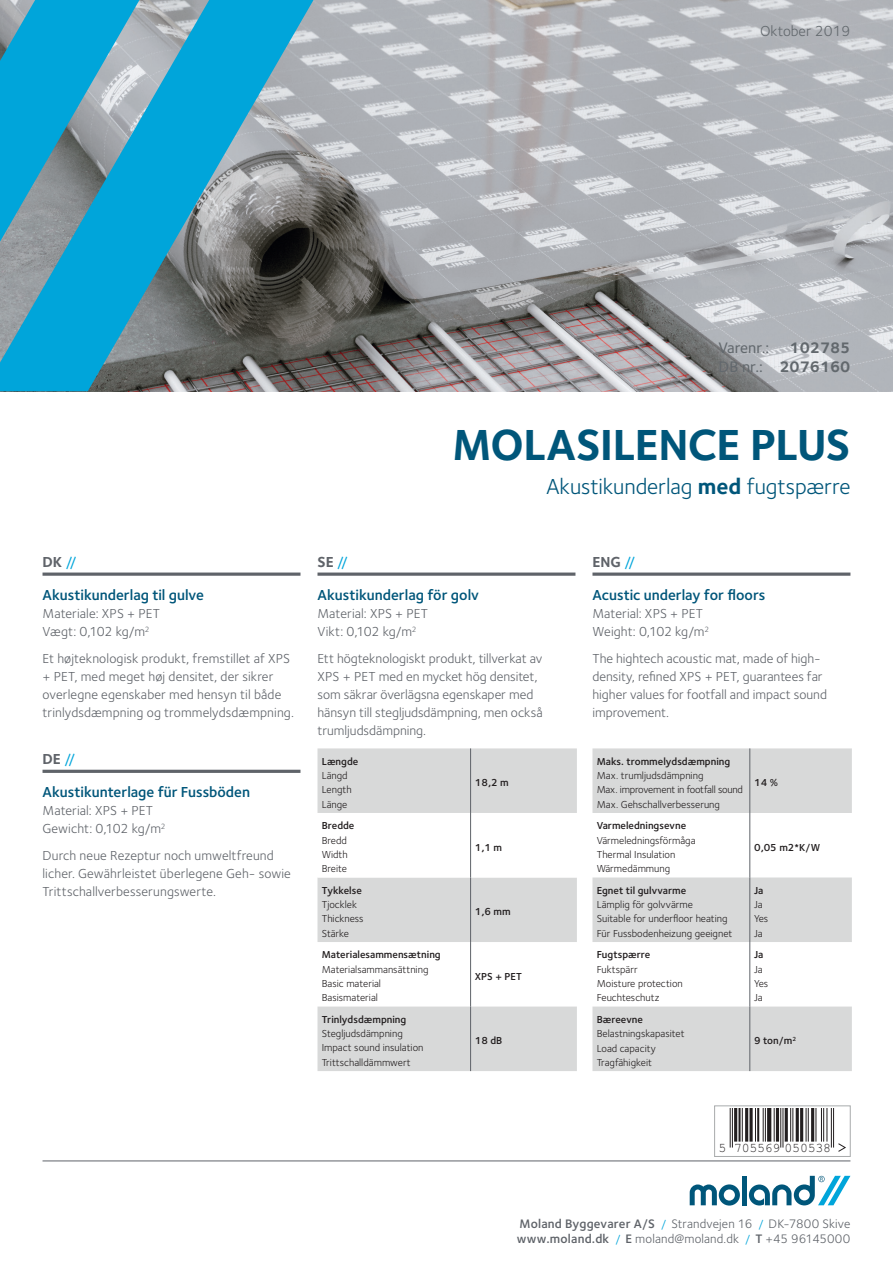
<style>
.page{position:relative;width:893px;height:1263px;background:#fff}
.page>*{position:absolute;margin:0;border:0;box-sizing:border-box;transform-origin:0 0}
.t1{font:700 45px "Foundry Sterling";letter-spacing:-.015em;color:#00567a}
.t2{font:22.5px "Foundry Sterling";letter-spacing:-.005em;color:#00567a}
.t3{font:700 15.75px/19.5px "Foundry Sterling";color:#62686d;text-align:right}
.t4{font:500 15.75px "Foundry Sterling";color:#62686d}
.t5{font:600 15px/32.8px "Foundry Sterling";color:#00567a}
.t6{font:15px "Foundry Sterling";color:#62686d}
.t7{font:13.5px/18px "Foundry Sterling";letter-spacing:.005em;color:#5f6369}
.t8{font:13.2px "Helvetica";letter-spacing:-.015em;color:#231f20}
.t9{font:12.75px/15px "Foundry Sterling";letter-spacing:.01em;color:#5f6369}
.t10{font:10.5px/14.2px "Foundry Sterling";color:#231f20}
.t11{font:600 10.5px "Foundry Sterling";color:#231f20}
.s1{font-weight:700;color:#5f6369}
.s2{font-weight:500;color:#00a5da}
.s3{font-weight:500}
.s4{font-weight:700}
.s5{font-weight:600}
.s6{font-size:12px;color:#00a5da}
</style>
<div class="page">
<img style="left:313px;top:0;width:580px;height:391px">
<svg style="left:0;top:0;width:313px;height:391px"></svg>
<svg style="left:0;top:0;width:139px;height:242px"></svg>
<svg style="left:43px;top:572px;width:257px;height:4px"></svg>
<hr style="left:43px;top:770px;width:257px;height:3px;background:#5f6369">
<svg style="left:317px;top:572px;width:258px;height:4px"></svg>
<svg style="left:592px;top:572px;width:258px;height:4px"></svg>
<svg style="left:317px;top:748px;width:260px;height:323px;fill:#d8d9d9"></svg>
<svg style="left:317px;top:813px;width:260px;height:64px"></svg>
<hr style="left:470px;top:748px;width:1px;height:65px;background:#5f6369">
<hr style="left:470px;top:813px;width:1px;height:64px;background:#5f6369">
<hr style="left:470px;top:877px;width:1px;height:65px;background:#5f6369">
<hr style="left:470px;top:942px;width:1px;height:64px;background:#5f6369">
<hr style="left:470px;top:1006px;width:1px;height:65px;background:#5f6369">
<svg style="left:592px;top:748px;width:260px;height:323px;fill:#d8d9d9"></svg>
<hr style="left:750px;top:748px;width:1px;height:65px;background:#5f6369">
<hr style="left:750px;top:813px;width:1px;height:64px;background:#5f6369">
<hr style="left:750px;top:877px;width:1px;height:65px;background:#5f6369">
<hr style="left:750px;top:942px;width:1px;height:64px;background:#5f6369">
<hr style="left:750px;top:1006px;width:1px;height:65px;background:#5f6369">
<div style="left:714px;top:1106px;width:136px;height:51px;border:1px solid #a8abac"></div>
<hr style="left:730px;top:1109px;width:1px;height:38px;background:#231f20">
<hr style="left:732px;top:1109px;width:1px;height:38px;background:#231f20">
<hr style="left:734px;top:1109px;width:3px;height:32px;background:#231f20">
<hr style="left:738px;top:1109px;width:2px;height:32px;background:#231f20">
<hr style="left:742px;top:1109px;width:1px;height:32px;background:#231f20">
<hr style="left:745px;top:1109px;width:3px;height:32px;background:#231f20">
<svg style="left:749px;top:1109px;width:4px;height:32px"></svg>
<hr style="left:755px;top:1109px;width:1px;height:32px;background:#231f20">
<hr style="left:757px;top:1109px;width:2px;height:32px;background:#231f20">
<hr style="left:763px;top:1109px;width:1px;height:32px;background:#231f20">
<hr style="left:765px;top:1109px;width:1px;height:32px;background:#231f20">
<svg style="left:767px;top:1109px;width:4px;height:32px"></svg>
<hr style="left:774px;top:1109px;width:1px;height:32px;background:#231f20">
<hr style="left:776px;top:1109px;width:3px;height:32px;background:#231f20">
<hr style="left:780px;top:1109px;width:1px;height:38px;background:#231f20">
<hr style="left:782px;top:1109px;width:1px;height:38px;background:#231f20">
<hr style="left:785px;top:1109px;width:3px;height:32px;background:#231f20">
<hr style="left:790px;top:1109px;width:1px;height:32px;background:#231f20">
<hr style="left:792px;top:1109px;width:1px;height:32px;background:#231f20">
<hr style="left:796px;top:1109px;width:3px;height:32px;background:#231f20">
<hr style="left:800px;top:1109px;width:3px;height:32px;background:#231f20">
<hr style="left:806px;top:1109px;width:1px;height:32px;background:#231f20">
<hr style="left:808px;top:1109px;width:1px;height:32px;background:#231f20">
<hr style="left:811px;top:1109px;width:3px;height:32px;background:#231f20">
<hr style="left:815px;top:1109px;width:1px;height:32px;background:#231f20">
<hr style="left:821px;top:1109px;width:1px;height:32px;background:#231f20">
<hr style="left:823px;top:1109px;width:1px;height:32px;background:#231f20">
<hr style="left:826px;top:1109px;width:1px;height:32px;background:#231f20">
<hr style="left:831px;top:1109px;width:1px;height:38px;background:#231f20">
<hr style="left:833px;top:1109px;width:1px;height:38px;background:#231f20">
<svg style="left:838px;top:1143px;width:8px;height:9px"></svg>
<hr style="left:43px;top:1161px;width:807px;height:1px;background:#5f6369">
<div style="left:742px;top:1176px;width:5px;height:29px;background:#00567a"></div>
<svg style="left:690px;top:1184px;width:50px;height:21px"></svg>
<svg style="left:749px;top:1176px;width:101px;height:29px"></svg>
<p class="t6" style="left:760px;top:22px;width:92px">Oktober 2019</p>
<p class="t5" style="left:43px;top:546px;width:163px"><span class="s1">DK</span> <span class="s2">//<br></span>Akustikunderlag til gulve</p>
<p class="t7" style="left:43px;top:605px;width:119px">Materiale: XPS + PET<br>Vægt: 0,102 kg/m<sup>2</sup></p>
<p class="t7" style="left:43px;top:649px;width:253px">Et højteknologisk produkt, fremstillet af XPS + PET, med meget høj densitet, der sikrer overlegne egenskaber med hensyn til både trinlydsdæmpning og trommelydsdæmpning.</p>
<p class="t5" style="left:43px;top:743px;width:209px"><span class="s1">DE</span> <span class="s2">//<br></span>Akustikunterlage für Fussböden</p>
<p class="t7" style="left:43px;top:802px;width:125px">Material: XPS + PET<br>Gewicht: 0,102 kg/m<sup>2</sup></p>
<p class="t7" style="left:43px;top:846px;width:250px">Durch neue Rezeptur noch umweltfreund licher. Gewährleistet überlegene Geh- sowie<br>Trittschallverbesserungswerte.</p>
<p class="t3" style="left:719px;top:338px;width:133px">102785<br><span class="s3">DB nr.:</span> 2076160</p>
<p class="t4" style="left:719px;top:338px;width:52px">Varenr.:</p>
<h1 class="t1" style="left:452px;top:418px;width:399px">MOLASILENCE PLUS</h1>
<h2 class="t2" style="left:546px;top:473px;width:306px">Akustikunderlag <span class="s4">med</span> fugtspærre</h2>
<p class="t5" style="left:317px;top:546px;width:163px"><span class="s1">SE</span> <span class="s2">//<br></span>Akustikunderlag för golv</p>
<p class="t7" style="left:317px;top:605px;width:112px">Material: XPS + PET<br>Vikt: 0,102 kg/m<sup>2</sup></p>
<p class="t7" style="left:317px;top:649px;width:227px">Ett högteknologiskt produkt, tillverkat av XPS + PET med en mycket hög densitet, som säkrar överlägsna egenskaper med hänsyn till stegljudsdämpning, men också trumljudsdämpning.</p>
<p class="t11" style="left:322px;top:755px;width:38px">Længde</p>
<p class="t10" style="left:322px;top:769px;width:31px">Längd<br>Length<br>Länge</p>
<p class="t11" style="left:475px;top:776px;width:35px">18,2 m</p>
<p class="t11" style="left:322px;top:820px;width:34px">Bredde</p>
<p class="t10" style="left:322px;top:833px;width:28px;text-align:justify">Bredd Width Breite</p>
<p class="t11" style="left:475px;top:841px;width:29px">1,1 m</p>
<p class="t11" style="left:322px;top:884px;width:42px">Tykkelse</p>
<p class="t10" style="left:322px;top:898px;width:43px">Tjocklek<br>Thickness<br>Stärke</p>
<p class="t11" style="left:475px;top:905px;width:37px">1,6 mm</p>
<p class="t11" style="left:322px;top:949px;width:120px">Materialesammensætning</p>
<p class="t10" style="left:322px;top:962px;width:108px">Materialsammansättning<br>Basic material<br>Basismaterial</p>
<p class="t11" style="left:475px;top:970px;width:49px">XPS + PET</p>
<p class="t11" style="left:322px;top:1013px;width:86px">Trinlydsdæmpning</p>
<p class="t10" style="left:322px;top:1027px;width:103px">Stegljudsdämpning<br>Impact sound insulation<br>Trittschalldämmwert</p>
<p class="t11" style="left:475px;top:1034px;width:29px">18 dB</p>
<p class="t5" style="left:592px;top:546px;width:175px"><span class="s1">ENG</span> <span class="s2">//<br></span>Acustic underlay for floors</p>
<p class="t7" style="left:592px;top:605px;width:118px">Material: XPS + PET<br>Weight: 0,102 kg/m<sup>2</sup></p>
<p class="t7" style="left:592px;top:649px;width:236px">The hightech acoustic mat, made of high&shy;density, refined XPS + PET, guarantees far higher values for footfall and impact sound improvement.</p>
<p class="t11" style="left:597px;top:755px;width:135px">Maks. trommelydsdæmpning</p>
<p class="t10" style="left:597px;top:769px;width:148px">Max. trumljudsdämpning<br>Max. improvement in footfall sound<br>Max. Gehschallverbesserung</p>
<p class="t11" style="left:754px;top:776px;width:25px">14 %</p>
<p class="t11" style="left:597px;top:820px;width:91px">Varmeledningsevne</p>
<p class="t10" style="left:597px;top:833px;width:100px">Värmeledningsförmåga<br>Thermal Insulation<br>Wärmedämmung</p>
<p class="t11" style="left:754px;top:841px;width:68px">0,05 m2*K/W</p>
<p class="t11" style="left:597px;top:884px;width:91px">Egnet til gulvvarme</p>
<p class="t10" style="left:597px;top:898px;width:137px">Lämplig för golvvärme<br>Suitable for underfloor heating<br>Für Fussbodenheizung geeignet</p>
<p class="t11" style="left:754px;top:884px;width:11px">Ja</p>
<p class="t10" style="left:754px;top:898px;width:16px">Ja<br>Yes<br>Ja</p>
<p class="t11" style="left:597px;top:949px;width:55px">Fugtspærre</p>
<p class="t10" style="left:597px;top:962px;width:88px">Fuktspärr<br>Moisture protection<br>Feuchteschutz</p>
<p class="t11" style="left:754px;top:949px;width:11px">Ja</p>
<p class="t10" style="left:754px;top:962px;width:16px">Ja<br>Yes<br>Ja</p>
<p class="t11" style="left:597px;top:1013px;width:48px">Bæreevne</p>
<p class="t10" style="left:597px;top:1027px;width:89px">Belastningskapasitet<br>Load capacity<br>Tragfähigkeit</p>
<p class="t11" style="left:754px;top:1035px;width:44px">9 ton/m<sup>2</sup></p>
<p class="t8" style="left:719px;top:1140px;width:114px">5 705569 050538</p>
<p class="t9" style="left:517px;top:1217px;width:335px"><span class="s5">Moland Byggevarer A/S</span> <span class="s6">/</span> Strandvejen 16 <span class="s6">/</span> DK-7800 Skive <span class="s5">www.moland.dk</span> <span class="s6">/</span> <span class="s5">E</span> moland@moland.dk <span class="s6">/</span> <span class="s5">T</span> +45 96145000</p>
</div>
